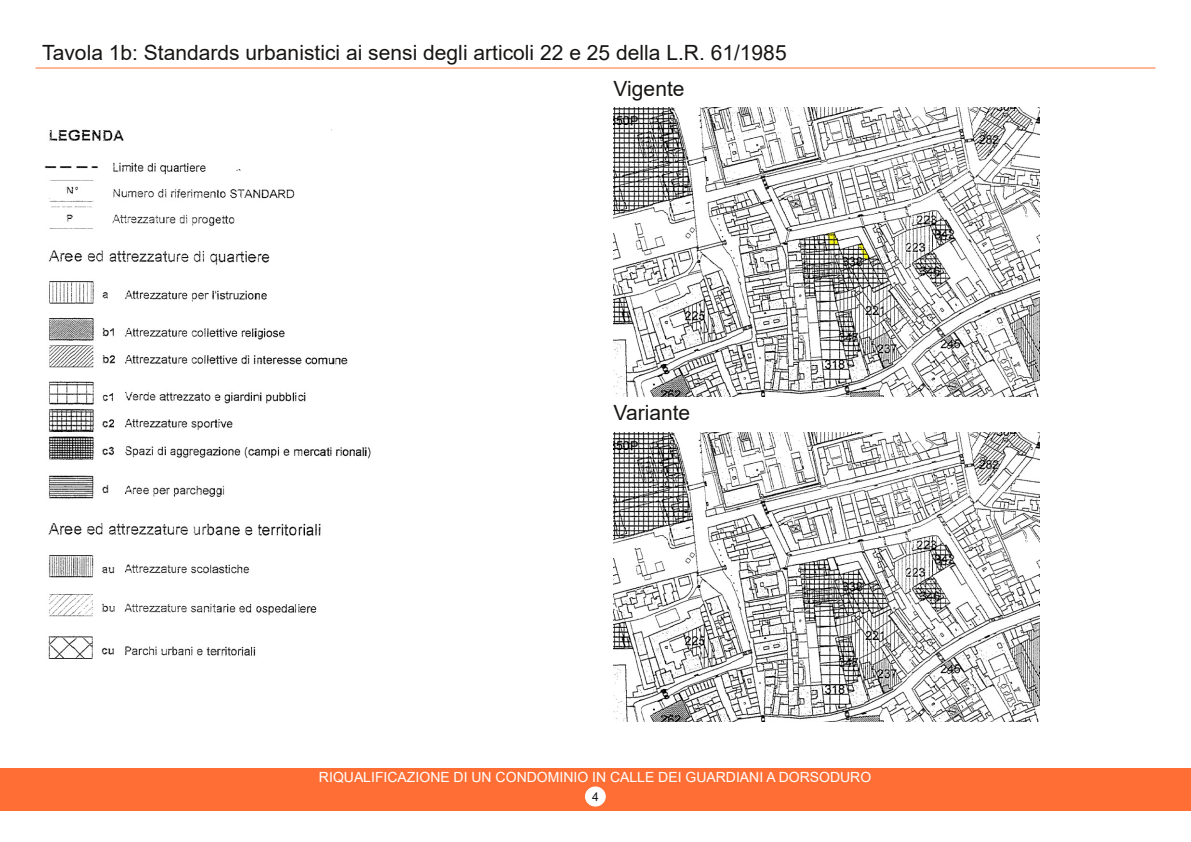
<style>
.page{position:relative;width:1191px;height:842px;background:#fff}
.page>*{position:absolute;margin:0;border:0;box-sizing:border-box;transform-origin:0 0}
.t1{font:21px/36.7px "Arial";color:#171513}
.t2{font:14px "Arial";color:#fff}
.t3{font:12px "Arial";color:#171513}
</style>
<div class="page">
<hr style="left:35px;top:68px;width:1120px;height:1px;background:#ff6f35">
<div style="left:0;top:768px;width:1191px;height:43px;background:#ff6f35"></div>
<div style="left:585px;top:787px;width:20px;height:19px;background:#fff;border-radius:50%"></div>
<div style="left:585px;top:786px;width:21px;height:20px;border:1px solid #fff;border-radius:50%"></div>
<img style="left:44px;top:129px;width:327px;height:530px">
<img style="left:613px;top:108px;width:426px;height:289px">
<img style="left:613px;top:432px;width:426px;height:290px">
<p class="t1" style="left:613px;top:34px;width:175px;text-indent:-571px">Tavola 1b: Standards urbanistici ai sensi degli articoli 22 e 25 della L.R. 61/1985<br>Vigente</p>
<p class="t1" style="left:613px;top:394px;width:78px">Variante</p>
<p class="t2" style="left:319px;top:769px;width:554px">RIQUALIFICAZIONE DI UN CONDOMINIO IN CALLE DEI GUARDIANI A DORSODURO</p>
<p class="t3" style="left:592px;top:790px;width:8px">4</p>
</div>
